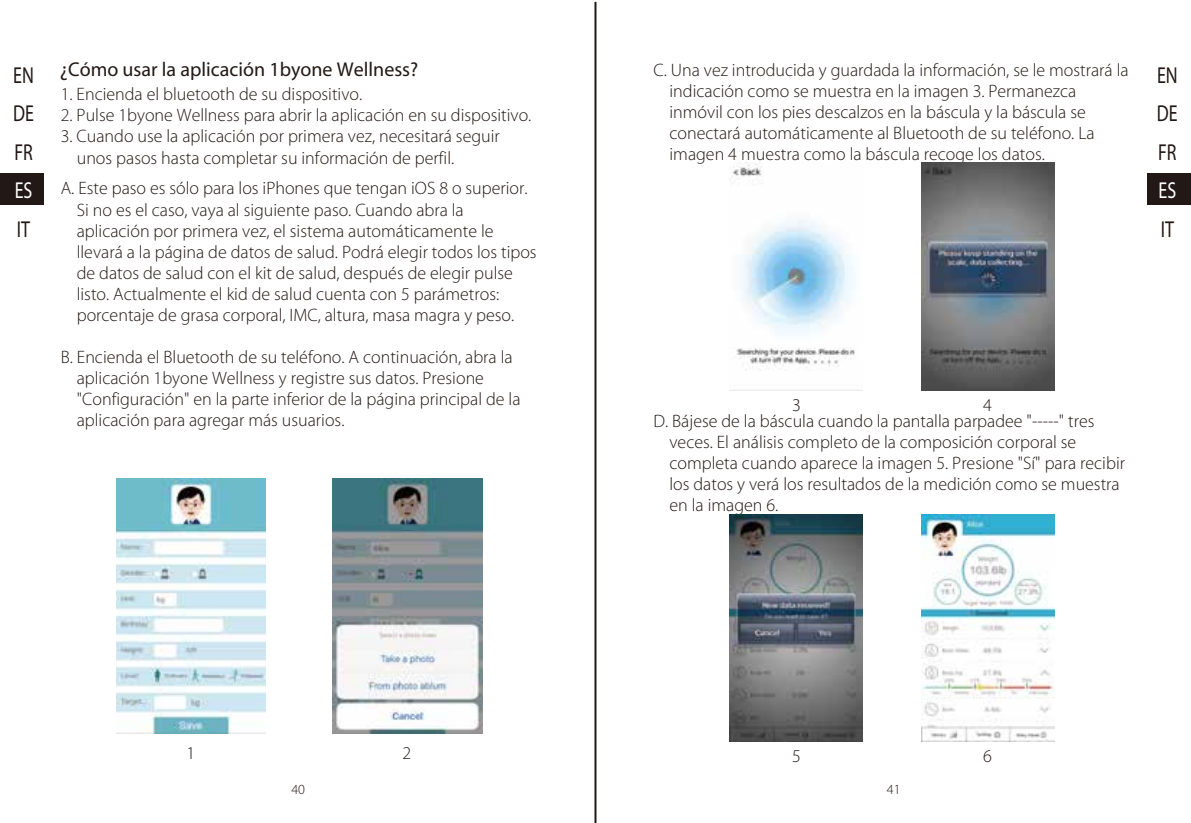
<style>
.page{position:relative;width:1191px;height:823px;background:#fff}
.page>*{position:absolute;margin:0;border:0;box-sizing:border-box;transform-origin:0 0}
.t1{font:23px/38.4px "Adobe Corp ID Myriad Rg";color:#221815;text-align:justify;scale:.78 1}
.t2{font:23px "Adobe Corp ID Myriad Rg";color:#fff;scale:.78 1}
.t3{font:20px "Adobe Corp ID Myriad Rg";color:#221815}
.t4{font:18px/21px "Adobe Corp ID Myriad Lt";color:#221815}
.t5{font:14px "Adobe Corp ID Myriad Lt";color:#221815}
</style>
<div class="page">
<hr style="left:594px;top:2px;width:2px;height:820px;background:#221815">
<img style="left:116px;top:478px;width:149px;height:255px">
<img style="left:333px;top:478px;width:149px;height:255px">
<img style="left:729px;top:163px;width:126px;height:208px">
<img style="left:921px;top:163px;width:133px;height:227px">
<img style="left:729px;top:514px;width:133px;height:226px">
<img style="left:921px;top:514px;width:133px;height:226px">
<div style="left:1147px;top:174px;width:44px;height:31px;background:#221815"></div>
<div style="left:0;top:174px;width:44px;height:31px;background:#221815"></div>
<p class="t1" style="left:13px;top:57px;width:28px">EN DE FR</p>
<p class="t2" style="left:15px;top:179px;width:24px">ES</p>
<p class="t1" style="left:17px;top:211px;width:18px">IT</p>
<p class="t3" style="left:60px;top:59px;width:360px">¿Cómo usar la aplicación 1byone Wellness?</p>
<p class="t4" style="left:61px;top:85px;width:303px">1. Encienda el bluetooth de su dispositivo.</p>
<p class="t4" style="left:61px;top:106px;width:472px">2. Pulse 1byone Wellness para abrir la aplicación en su dispositivo.</p>
<p class="t4" style="left:77px;top:127px;width:424px;text-indent:-16px">3. Cuando use la aplicación por primera vez, necesitará seguir unos pasos hasta completar su información de perfil.</p>
<p class="t4" style="left:77px;top:179px;width:461px;text-indent:-16px">A. Este paso es sólo para los iPhones que tengan iOS 8 o superior.<br>Si no es el caso, vaya al siguiente paso. Cuando abra la aplicación por primera vez, el sistema automáticamente le llevará a la página de datos de salud. Podrá elegir todos los tipos de datos de salud con el kit de salud, después de elegir pulse listo. Actualmente el kid de salud cuenta con 5 parámetros: porcentaje de grasa corporal, IMC, altura, masa magra y peso.</p>
<p class="t4" style="left:77px;top:347px;width:445px;text-indent:-16px">B. Encienda el Bluetooth de su teléfono. A continuación, abra la aplicación 1byone Wellness y registre sus datos. Presione "Configuración" en la parte inferior de la página principal de la aplicación para agregar más usuarios.</p>
<p class="t4" style="left:669px;top:60px;width:461px;text-indent:-16px">C. Una vez introducida y guardada la información, se le mostrará la indicación como se muestra en la imagen 3. Permanezca inmóvil con los pies descalzos en la báscula y la báscula se conectará automáticamente al Bluetooth de su teléfono. La imagen 4 muestra como la báscula recoge los datos.</p>
<p class="t1" style="left:1157px;top:57px;width:28px">EN DE FR</p>
<p class="t2" style="left:1158px;top:179px;width:24px">ES</p>
<p class="t1" style="left:1160px;top:211px;width:18px">IT</p>
<p class="t4" style="left:792px;top:395px;width:10px">3</p>
<p class="t4" style="left:983px;top:395px;width:10px">4</p>
<p class="t4" style="left:669px;top:411px;width:457px;text-indent:-16px">D. Bájese de la báscula cuando la pantalla parpadee "-----" tres veces. El análisis completo de la composición corporal se completa cuando aparece la imagen 5. Presione "Sí" para recibir los datos y verá los resultados de la medición como se muestra en la imagen 6.</p>
<p class="t4" style="left:186px;top:743px;width:10px">1</p>
<p class="t4" style="left:402px;top:743px;width:10px">2</p>
<p class="t4" style="left:792px;top:745px;width:10px">5</p>
<p class="t4" style="left:983px;top:745px;width:10px">6</p>
<p class="t5" style="left:291px;top:781px;width:15px">40</p>
<p class="t5" style="left:887px;top:781px;width:15px">41</p>
</div>
